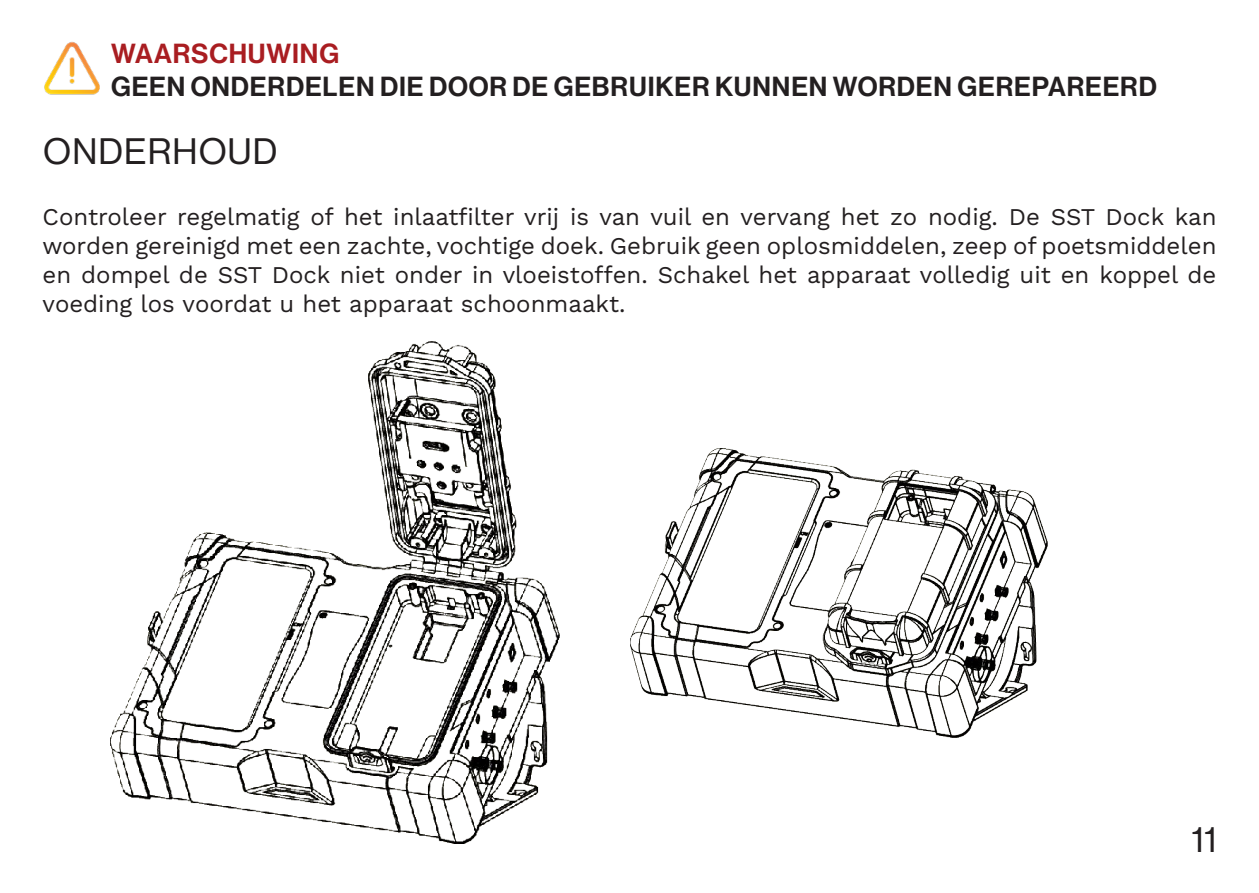
<style>
.page{position:relative;width:1259px;height:893px;background:#fff}
.page>*{position:absolute;margin:0;border:0;box-sizing:border-box;transform-origin:0 0}
.t1{font:36px "Neue Haas Display";letter-spacing:.03em;color:#231f20}
.t2{font:27px "Neue Haas Display Mediu";letter-spacing:.03em;color:#231f20}
.t3{font:27px "Neue Haas Display Mediu";letter-spacing:.03em;color:#a91d21}
.t4{font:24px/28.8px "Work Sans";color:#231f20;text-align:justify}
</style>
<div class="page">
<img style="left:111px;top:342px;width:448px;height:501px">
<img style="left:630px;top:448px;width:417px;height:289px">
<img style="left:44px;top:41px;width:56px;height:54px">
<p class="t3" style="left:111px;top:38px;width:230px">WAARSCHUWING</p>
<p class="t2" style="left:111px;top:71px;width:1047px">GEEN ONDERDELEN DIE DOOR DE GEBRUIKER KUNNEN WORDEN GEREPAREERD</p>
<p class="t1" style="left:43px;top:131px;width:236px">ONDERHOUD</p>
<p class="t4" style="left:43px;top:202px;width:1175px">Controleer regelmatig of het inlaatfilter vrij is van vuil en vervang het zo nodig. De SST Dock kan worden gereinigd met een zachte, vochtige doek. Gebruik geen oplosmiddelen, zeep of poetsmiddelen en dompel de SST Dock niet onder in vloeistoffen. Schakel het apparaat volledig uit en koppel de voeding los voordat u het apparaat schoonmaakt.</p>
<h1 class="t1" style="left:1191px;top:819px;width:26px">11</h1>
</div>
